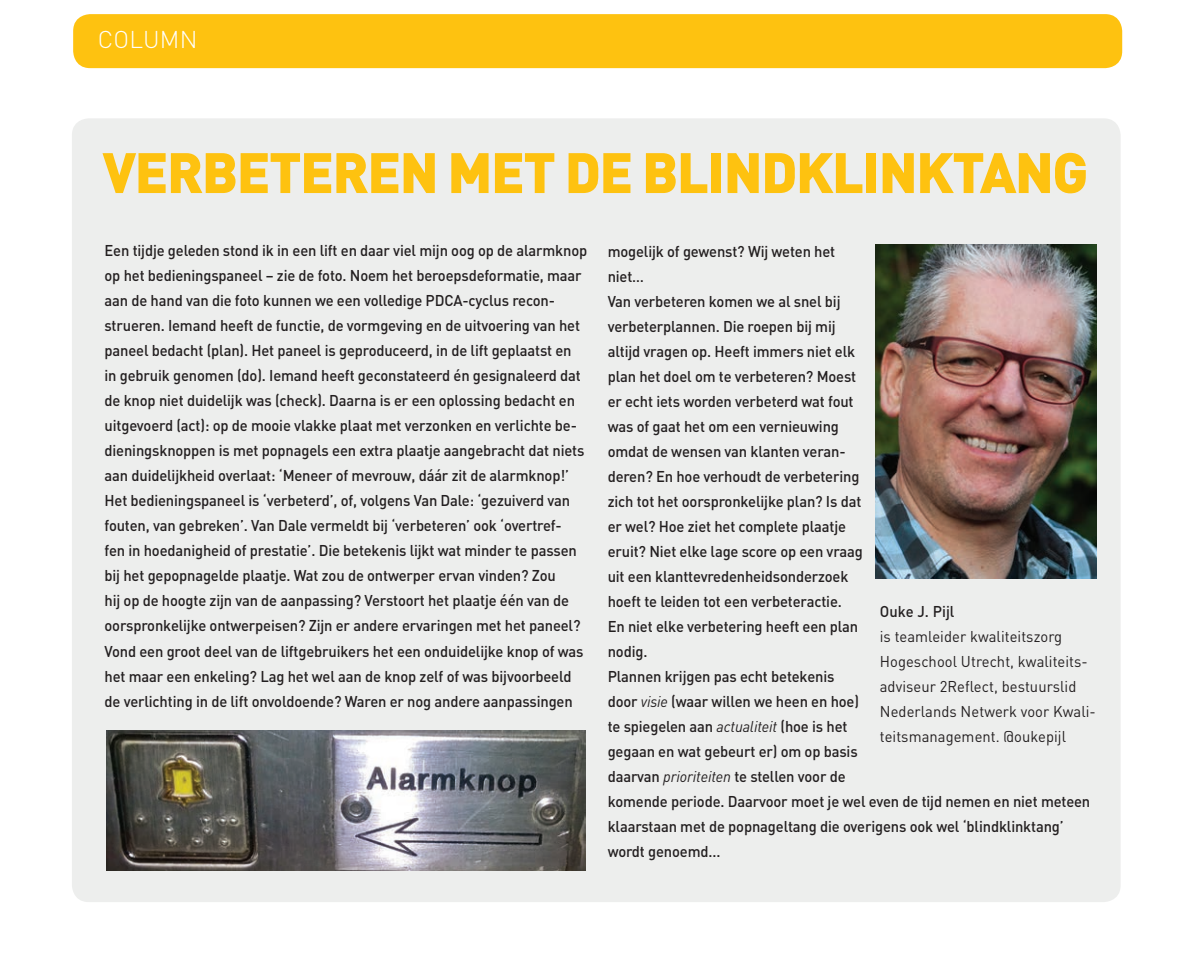
<style>
.page{position:relative;width:1185px;height:974px;background:#fff}
.page>*{position:absolute;margin:0;border:0;box-sizing:border-box;transform-origin:0 0}
.t1{font:900 56px "DIN Pro";letter-spacing:-.03em;color:#fec210}
.t2{font:300 24px "DIN Pro";letter-spacing:.01em;color:#fff}
.t3{font:500 15.6px/25px "DIN";letter-spacing:-.01em;color:#231f20;scale:.95 1}
.t4{font:15.6px/25px "DIN";letter-spacing:.005em;color:#231f20;scale:.95 1}
.s1{font-weight:400;font-style:italic}
</style>
<div class="page">
<div style="left:72px;top:118px;width:1049px;height:784px;background:#edeeed;border-radius:17px"></div>
<div style="left:73px;top:14px;width:1049px;height:54px;background:#fec210;border-radius:17px"></div>
<img style="left:876px;top:244px;width:221px;height:334px">
<img style="left:107px;top:730px;width:478px;height:141px">
<h2 class="t2" style="left:98px;top:23px;width:101px">COLUMN</h2>
<h1 class="t1" style="left:102px;top:135px;width:987px">VERBETEREN MET DE BLINDKLINKTANG</h1>
<p class="t3" style="left:105px;top:238px;width:510px">Een tijdje geleden stond ik in een lift en daar viel mijn oog op de alarmknop op het bedieningspaneel – zie de foto. Noem het beroepsdeformatie, maar aan de hand van die foto kunnen we een volledige PDCA-cyclus recon&shy;strueren. Iemand heeft de functie, de vormgeving en de uitvoering van het paneel bedacht (plan). Het paneel is geproduceerd, in de lift geplaatst en in gebruik genomen (do). Iemand heeft geconstateerd én gesignaleerd dat de knop niet duidelijk was (check). Daarna is er een oplossing bedacht en uitgevoerd (act): op de mooie vlakke plaat met verzonken en verlichte be&shy;dieningsknoppen is met popnagels een extra plaatje aangebracht dat niets aan duidelijkheid overlaat: ‘Meneer of mevrouw, dáár zit de alarmknop!’ Het bedieningspaneel is ‘verbeterd’, of, volgens Van Dale: ‘gezuiverd van fouten, van gebreken’. Van Dale vermeldt bij ‘verbeteren’ ook ‘overtref-<br>fen in hoedanigheid of prestatie’. Die betekenis lijkt wat minder te passen bij het gepopnagelde plaatje. Wat zou de ontwerper ervan vinden? Zou<br>hij op de hoogte zijn van de aanpassing? Verstoort het plaatje één van de oorspronkelijke ontwerpeisen? Zijn er andere ervaringen met het paneel?<br>Vond een groot deel van de liftgebruikers het een onduidelijke knop of was het maar een enkeling? Lag het wel aan de knop zelf of was bijvoorbeeld de verlichting in de lift onvoldoende? Waren er nog andere aanpassingen</p>
<p class="t3" style="left:608px;top:238px;width:510px">mogelijk of gewenst? Wij weten het<br>niet…<br>Van verbeteren komen we al snel bij<br>verbeterplannen. Die roepen bij mij<br>altijd vragen op. Heeft immers niet elk<br>plan het doel om te verbeteren? Moest<br>er echt iets worden verbeterd wat fout<br>was of gaat het om een vernieuwing<br>omdat de wensen van klanten veran-<br>deren? En hoe verhoudt de verbetering<br>zich tot het oorspronkelijke plan? Is dat<br>er wel? Hoe ziet het complete plaatje<br>eruit? Niet elke lage score op een vraag<br>uit een klanttevredenheidsonderzoek<br>hoeft te leiden tot een verbeteractie.<br>En niet elke verbetering heeft een plan<br>nodig.<br>Plannen krijgen pas echt betekenis<br>door <span class="s1">visie</span> (waar willen we heen en hoe)<br>te spiegelen aan <span class="s1">actualiteit</span> (hoe is het<br>gegaan en wat gebeurt er) om op basis<br>daarvan <span class="s1">prioriteiten</span> te stellen voor de<br>komende periode. Daarvoor moet je wel even de tijd nemen en niet meteen klaarstaan met de popnageltang die overigens ook wel ‘blindklinktang’ wordt genoemd...</p>
<p class="t3" style="left:880px;top:598px;width:80px">Ouke J. Pijl</p>
<p class="t4" style="left:880px;top:624px;width:229px">is teamleider kwaliteitszorg<br>Hogeschool Utrecht, kwaliteits&shy;adviseur 2Reflect, bestuurslid<br>Nederlands Netwerk voor Kwali&shy;teitsmanagement. @oukepijl</p>
</div>
